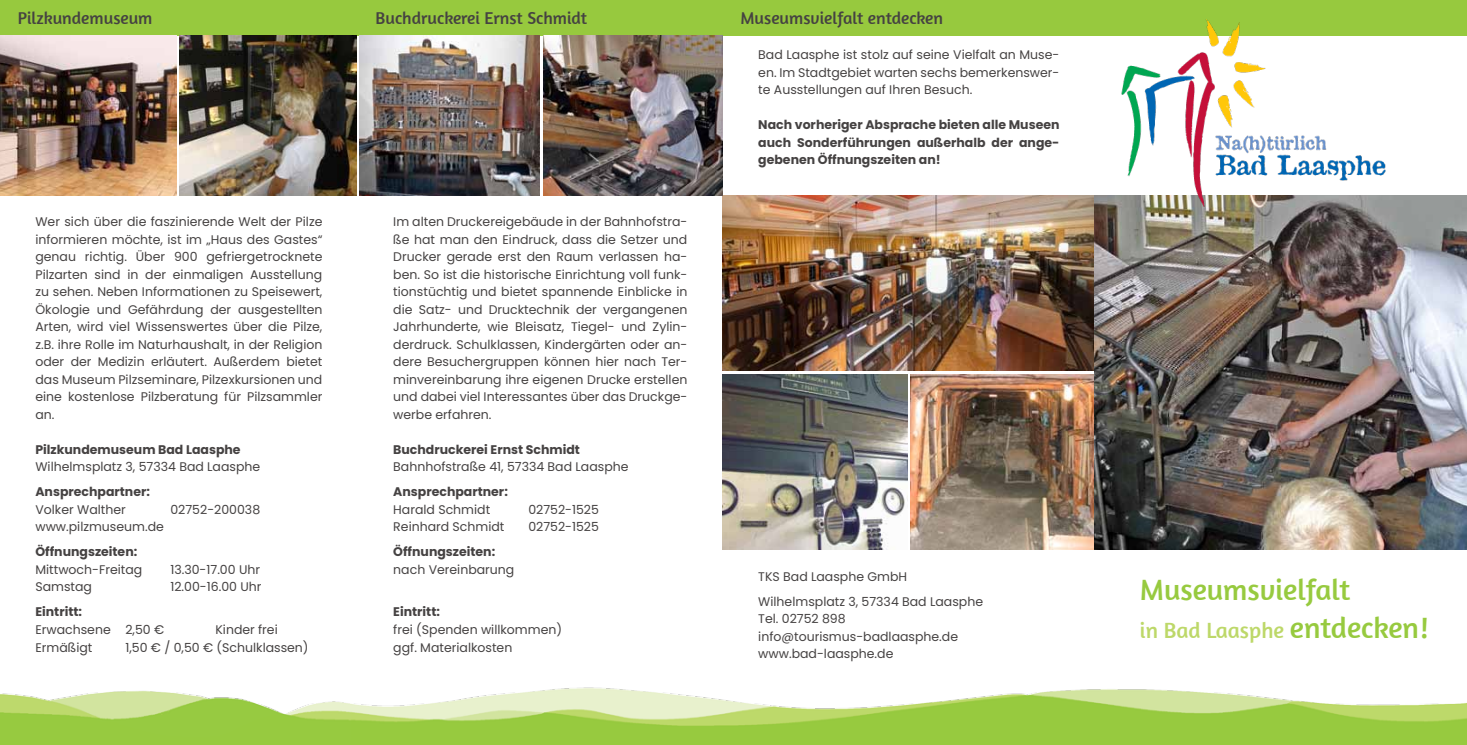
<style>
.page{position:relative;width:1467px;height:745px;background:#fff}
.page>*{position:absolute;margin:0;border:0;box-sizing:border-box;transform-origin:0 0}
.t1{font:30px "Amaranth";color:#97ca3f}
.t2{font:22.5px "Amaranth";color:#bdd869}
.t3{font:17.5px "Amaranth";color:#454242}
.t4{font:12.5px/17.5px "Poppins";color:#454242;text-align:justify}
.t5{font:12.5px/17.5px "Poppins";color:#454242;text-align:justify}
.s1{font-size:30px;color:#97ca3f}
</style>
<div class="page">
<img style="left:0;top:687px;width:1467px;height:57px">
<img style="left:723px;top:195px;width:372px;height:175px">
<img style="left:723px;top:374px;width:184px;height:175px">
<img style="left:911px;top:374px;width:184px;height:175px">
<div style="left:0;top:0;width:1467px;height:35px;background:#97c93e"></div>
<img style="left:180px;top:35px;width:176px;height:160px">
<img style="left:0;top:35px;width:176px;height:160px">
<img style="left:543px;top:35px;width:180px;height:160px">
<img style="left:360px;top:35px;width:179px;height:160px">
<img style="left:1095px;top:195px;width:372px;height:354px">
<img style="left:1121px;top:19px;width:303px;height:188px">
<h3 class="t3" style="left:18px;top:8px;width:136px">Pilzkundemuseum</h3>
<h3 class="t3" style="left:376px;top:8px;width:213px">Buchdruckerei Ernst Schmidt</h3>
<h3 class="t3" style="left:741px;top:8px;width:204px">Museumsvielfalt entdecken</h3>
<p class="t4" style="left:35px;top:213px;width:289px">Wer sich über die faszinierende Welt der Pilze informieren möchte, ist im „Haus des Gastes“ genau richtig. Über 900 gefriergetrocknete Pilzarten sind in der einmaligen Ausstellung zu sehen. Neben Informationen zu Speisewert, Ökologie und Gefährdung der ausgestellten Arten, wird viel Wissenswertes über die Pilze, z.B. ihre Rolle im Naturhaushalt, in der Religion oder der Medizin erläutert. Außerdem bietet das Museum Pilzseminare, Pilzexkursionen und eine kostenlose Pilzberatung für Pilzsammler an.</p>
<p class="t5" style="left:35px;top:440px;width:207px">Pilzkundemuseum Bad Laasphe</p>
<p class="t4" style="left:35px;top:458px;width:226px">Wilhelmsplatz 3, 57334 Bad Laasphe</p>
<p class="t5" style="left:35px;top:483px;width:116px">Ansprechpartner:</p>
<p class="t4" style="left:35px;top:500px;width:92px">Volker Walther</p>
<p class="t4" style="left:170px;top:500px;width:91px">02752-200038</p>
<p class="t4" style="left:35px;top:518px;width:130px">www.pilzmuseum.de</p>
<p class="t5" style="left:35px;top:543px;width:103px">Öffnungszeiten:</p>
<p class="t4" style="left:35px;top:560px;width:108px">Mittwoch-Freitag</p>
<p class="t4" style="left:170px;top:560px;width:91px">13.30-17.00 Uhr</p>
<p class="t4" style="left:35px;top:578px;width:58px">Samstag</p>
<p class="t4" style="left:170px;top:578px;width:93px">12.00-16.00 Uhr</p>
<p class="t5" style="left:35px;top:603px;width:48px">Eintritt:</p>
<p class="t4" style="left:35px;top:620px;width:130px">Erwachsene 2,50 €</p>
<p class="t4" style="left:215px;top:620px;width:64px">Kinder frei</p>
<p class="t4" style="left:35px;top:638px;width:58px">Ermäßigt</p>
<p class="t4" style="left:125px;top:638px;width:185px">1,50 € / 0,50 € (Schulklassen)</p>
<p class="t4" style="left:393px;top:213px;width:296px">Im alten Druckereigebäude in der Bahnhofstra&shy;ße hat man den Eindruck, dass die Setzer und Drucker gerade erst den Raum verlassen ha&shy;ben. So ist die historische Einrichtung voll funk&shy;tionstüchtig und bietet spannende Einblicke in die Satz- und Drucktechnik der vergangenen Jahrhunderte, wie Bleisatz, Tiegel- und Zylin&shy;derdruck. Schulklassen, Kindergärten oder an&shy;dere Besuchergruppen können hier nach Ter&shy;minvereinbarung ihre eigenen Drucke erstellen und dabei viel Interessantes über das Druckge&shy;werbe erfahren.</p>
<p class="t5" style="left:393px;top:440px;width:188px">Buchdruckerei Ernst Schmidt</p>
<p class="t4" style="left:393px;top:458px;width:237px">Bahnhofstraße 41, 57334 Bad Laasphe</p>
<p class="t5" style="left:393px;top:483px;width:116px">Ansprechpartner:</p>
<p class="t4" style="left:393px;top:500px;width:98px">Harald Schmidt</p>
<p class="t4" style="left:528px;top:500px;width:72px">02752-1525</p>
<p class="t4" style="left:393px;top:518px;width:113px">Reinhard Schmidt</p>
<p class="t4" style="left:528px;top:518px;width:72px">02752-1525</p>
<p class="t5" style="left:393px;top:543px;width:103px">Öffnungszeiten:</p>
<p class="t4" style="left:393px;top:560px;width:123px">nach Vereinbarung</p>
<p class="t5" style="left:393px;top:603px;width:48px">Eintritt:</p>
<p class="t4" style="left:393px;top:620px;width:170px">frei (Spenden willkommen) ggf. Materialkosten</p>
<p class="t4" style="left:758px;top:46px;width:303px">Bad Laasphe ist stolz auf seine Vielfalt an Muse&shy;en. Im Stadtgebiet warten sechs bemerkenswer&shy;te Ausstellungen auf Ihren Besuch.</p>
<p class="t5" style="left:758px;top:116px;width:303px">Nach vorheriger Absprache bieten alle Museen auch Sonderführungen außerhalb der ange&shy;gebenen Öffnungszeiten an!</p>
<p class="t4" style="left:758px;top:563px;width:226px;line-height:25px">TKS Bad Laasphe GmbH<br>Wilhelmsplatz 3, 57334 Bad Laasphe</p>
<p class="t4" style="left:758px;top:609px;width:201px;text-align:left">Tel. 02752 898 info@tourismus-badlaasphe.de www.bad-laasphe.de</p>
<h1 class="t1" style="left:1140px;top:572px;width:212px">Museumsvielfalt</h1>
<h2 class="t2" style="left:1140px;top:616px;width:290px">in Bad Laasphe <span class="s1">entdecken!</span></h2>
</div>
